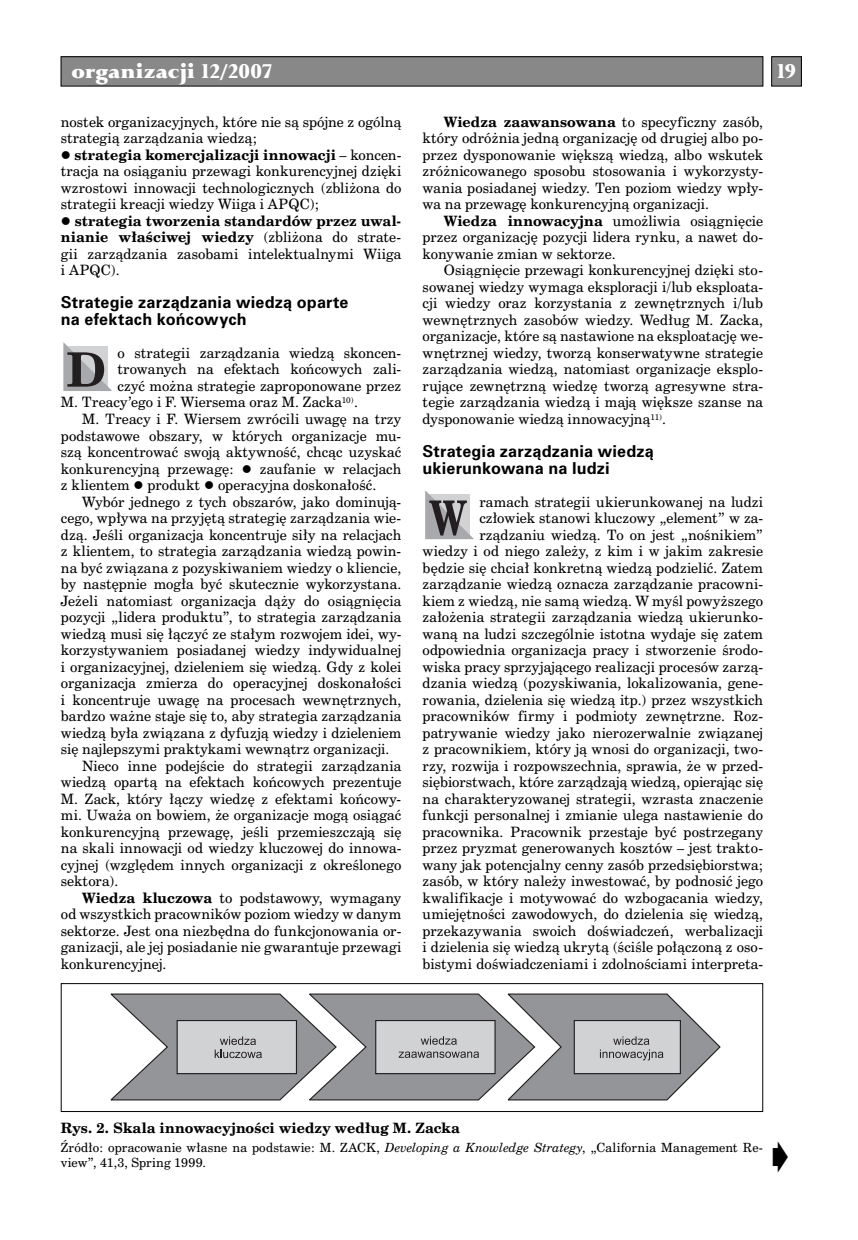
<style>
.page{position:relative;width:858px;height:1240px;background:#fff}
.page>*{position:absolute;margin:0;border:0;box-sizing:border-box;transform-origin:0 0}
.t1{font:36px "Newspaper Pi PL";color:#000}
.t2{font:21px "Lapidary 333 Blk PL";letter-spacing:-.005em;color:#fff}
.t3{font:700 15px/16.5px "Zurich PL";letter-spacing:.01em;color:#000}
.t4{font:13.5px/16.5px "Cent Schbook PL";letter-spacing:.01em;color:#000;text-align:justify}
.t5{font:700 13.5px "Cent Schbook PL";letter-spacing:.015em;color:#000}
.t6{font:12px/15px "Cent Schbook PL";letter-spacing:.015em;color:#000}
.s1{font-weight:700}
.s2{font-style:italic}
</style>
<div class="page">
<div style="left:61px;top:57px;width:701px;height:29px;background:#888"></div>
<div style="left:771px;top:57px;width:30px;height:29px;background:#888"></div>
<svg style="left:110px;top:993px;width:610px;height:108px"></svg>
<div style="left:61px;top:983px;width:701px;height:129px;border:1px solid #000"></div>
<svg style="left:63px;top:342px;width:49px;height:49px;background:#9c9c9e"></svg>
<svg style="left:425px;top:490px;width:49px;height:49px;background:#9f9ea1"></svg>
<h2 class="t2" style="left:71px;top:63px;width:202px">organizacji 12/2007</h2>
<h2 class="t2" style="left:776px;top:63px;width:21px">19</h2>
<p class="t4" style="left:61px;top:115px;width:342px">nostek organizacyjnych, które nie są spójne z ogólną strategią zarządzania wiedzą;</p>
<p class="t4" style="left:61px;top:148px;width:342px;text-indent:14px"><span class="s1">strategia komercjalizacji innowacji</span> – koncen&shy;tracja na osiąganiu przewagi konkurencyjnej dzięki wzrostowi innowacji technologicznych (zbliżona do strategii kreacji wiedzy Wiiga i APQC);</p>
<p class="t4" style="left:61px;top:214px;width:342px;text-indent:14px"><span class="s1">strategia tworzenia standardów przez uwal&shy;nianie właściwej wiedzy</span> (zbliżona do strate&shy;gii zarządzania zasobami intelektualnymi Wiiga i APQC).</p>
<p class="t3" style="left:61px;top:296px;width:289px">Strategie zarządzania wiedzą oparte na efektach końcowych</p>
<p class="t4" style="left:118px;top:346px;width:285px">o strategii zarządzania wiedzą skoncen-</p>
<p class="t4" style="left:118px;top:362px;width:285px">trowanych na efektach końcowych zali-</p>
<p class="t4" style="left:118px;top:379px;width:285px">czyć można strategie zaproponowane przez</p>
<p class="t4" style="left:61px;top:395px;width:298px">M. Treacy’ego i F. Wiersema oraz M. Zacka<sup>10)</sup>.</p>
<p class="t4" style="left:82px;top:412px;width:320px">M. Treacy i F. Wiersem zwrócili uwagę na trzy</p>
<p class="t4" style="left:61px;top:428px;width:342px">podstawowe obszary, w których organizacje mu-</p>
<p class="t4" style="left:61px;top:445px;width:342px">szą koncentrować swoją aktywność, chcąc uzyskać</p>
<p class="t4" style="left:61px;top:461px;width:174px">konkurencyjną przewagę:</p>
<p class="t4" style="left:260px;top:461px;width:143px">zaufanie w relacjach</p>
<p class="t4" style="left:61px;top:478px;width:70px">z klientem</p>
<p class="t4" style="left:147px;top:478px;width:54px">produkt</p>
<p class="t4" style="left:218px;top:478px;width:160px">operacyjna doskonałość.</p>
<p class="t4" style="left:82px;top:494px;width:320px">Wybór jednego z tych obszarów, jako dominują-</p>
<p class="t4" style="left:61px;top:511px;width:342px">cego, wpływa na przyjętą strategię zarządzania wie-</p>
<p class="t4" style="left:61px;top:527px;width:342px">dzą. Jeśli organizacja koncentruje siły na relacjach</p>
<p class="t4" style="left:61px;top:544px;width:342px">z klientem, to strategia zarządzania wiedzą powin-</p>
<p class="t4" style="left:61px;top:560px;width:342px">na być związana z pozyskiwaniem wiedzy o kliencie,</p>
<p class="t4" style="left:61px;top:577px;width:342px">by następnie mogła być skutecznie wykorzystana.</p>
<p class="t4" style="left:61px;top:593px;width:342px">Jeżeli natomiast organizacja dąży do osiągnięcia</p>
<p class="t4" style="left:61px;top:610px;width:342px">pozycji „lidera produktu”, to strategia zarządzania</p>
<p class="t4" style="left:61px;top:626px;width:342px">wiedzą musi się łączyć ze stałym rozwojem idei, wy-</p>
<p class="t4" style="left:61px;top:643px;width:342px">korzystywaniem posiadanej wiedzy indywidualnej</p>
<p class="t4" style="left:61px;top:659px;width:342px">i organizacyjnej, dzieleniem się wiedzą. Gdy z kolei</p>
<p class="t4" style="left:61px;top:676px;width:342px">organizacja zmierza do operacyjnej doskonałości</p>
<p class="t4" style="left:61px;top:692px;width:342px">i koncentruje uwagę na procesach wewnętrznych,</p>
<p class="t4" style="left:61px;top:709px;width:342px">bardzo ważne staje się to, aby strategia zarządzania</p>
<p class="t4" style="left:61px;top:725px;width:342px">wiedzą była związana z dyfuzją wiedzy i dzieleniem</p>
<p class="t4" style="left:61px;top:742px;width:330px">się najlepszymi praktykami wewnątrz organizacji.</p>
<p class="t4" style="left:82px;top:758px;width:320px">Nieco inne podejście do strategii zarządzania</p>
<p class="t4" style="left:61px;top:775px;width:342px">wiedzą opartą na efektach końcowych prezentuje</p>
<p class="t4" style="left:61px;top:791px;width:342px">M. Zack, który łączy wiedzę z efektami końcowy-</p>
<p class="t4" style="left:61px;top:808px;width:342px">mi. Uważa on bowiem, że organizacje mogą osiągać</p>
<p class="t4" style="left:61px;top:824px;width:342px">konkurencyjną przewagę, jeśli przemieszczają się</p>
<p class="t4" style="left:61px;top:841px;width:342px">na skali innowacji od wiedzy kluczowej do innowa-</p>
<p class="t4" style="left:61px;top:857px;width:342px">cyjnej (względem innych organizacji z określonego</p>
<p class="t4" style="left:61px;top:874px;width:59px">sektora).</p>
<p class="t4" style="left:82px;top:890px;width:320px"><span class="s1">Wiedza kluczowa</span> to podstawowy, wymagany</p>
<p class="t4" style="left:61px;top:907px;width:342px">od wszystkich pracowników poziom wiedzy w danym</p>
<p class="t4" style="left:61px;top:923px;width:342px">sektorze. Jest ona niezbędna do funkcjonowania or-</p>
<p class="t4" style="left:61px;top:940px;width:342px">ganizacji, ale jej posiadanie nie gwarantuje przewagi</p>
<p class="t4" style="left:61px;top:956px;width:107px">konkurencyjnej.</p>
<p class="t4" style="left:422px;top:115px;width:342px;text-indent:21px"><span class="s1">Wiedza zaawansowana</span> to specyficzny zasób, który odróżnia jedną organizację od drugiej albo po&shy;przez dysponowanie większą wiedzą, albo wskutek zróżnicowanego sposobu stosowania i wykorzysty&shy;wania posiadanej wiedzy. Ten poziom wiedzy wpły&shy;wa na przewagę konkurencyjną organizacji.</p>
<p class="t4" style="left:422px;top:214px;width:342px;text-indent:21px"><span class="s1">Wiedza innowacyjna</span> umożliwia osiągnięcie przez organizację pozycji lidera rynku, a nawet do&shy;konywanie zmian w sektorze.</p>
<p class="t4" style="left:422px;top:263px;width:342px;text-indent:21px">Osiągnięcie przewagi konkurencyjnej dzięki sto&shy;sowanej wiedzy wymaga eksploracji i/lub eksploata&shy;cji wiedzy oraz korzystania z zewnętrznych i/lub wewnętrznych zasobów wiedzy. Według M. Zacka, organizacje, które są nastawione na eksploatację we&shy;wnętrznej wiedzy, tworzą konserwatywne strategie zarządzania wiedzą, natomiast organizacje eksplo&shy;rujące zewnętrzną wiedzę tworzą agresywne stra&shy;tegie zarządzania wiedzą i mają większe szanse na dysponowanie wiedzą innowacyjną<sup>11)</sup>.</p>
<p class="t3" style="left:422px;top:444px;width:233px">Strategia zarządzania wiedzą ukierunkowana na ludzi</p>
<p class="t4" style="left:422px;top:494px;width:342px;text-align:right">ramach strategii ukierunkowanej na ludzi człowiek stanowi kluczowy „element” w za&shy;rządzaniu wiedzą. To on jest „nośnikiem”<br>wiedzy i od niego zależy, z kim i w jakim zakresie będzie się chciał konkretną wiedzą podzielić. Zatem zarządzanie wiedzą oznacza zarządzanie pracowni&shy;kiem z wiedzą, nie samą wiedzą. W myśl powyższego założenia strategii zarządzania wiedzą ukierunko&shy;waną na ludzi szczególnie istotna wydaje się zatem odpowiednia organizacja pracy i stworzenie środo&shy;wiska pracy sprzyjającego realizacji procesów zarzą&shy;dzania wiedzą (pozyskiwania, lokalizowania, gene&shy;rowania, dzielenia się wiedzą itp.) przez wszystkich pracowników firmy i podmioty zewnętrzne. Roz&shy;patrywanie wiedzy jako nierozerwalnie związanej z pracownikiem, który ją wnosi do organizacji, two&shy;rzy, rozwija i rozpowszechnia, sprawia, że w przed&shy;siębiorstwach, które zarządzają wiedzą, opierając się na charakteryzowanej strategii, wzrasta znaczenie funkcji personalnej i zmianie ulega nastawienie do pracownika. Pracownik przestaje być postrzegany przez pryzmat generowanych kosztów – jest trakto&shy;wany jak potencjalny cenny zasób przedsiębiorstwa; zasób, w który należy inwestować, by podnosić jego kwalifikacje i motywować do wzbogacania wiedzy, umiejętności zawodowych, do dzielenia się wiedzą, przekazywania swoich doświadczeń, werbalizacji i dzielenia się wiedzą ukrytą (ściśle połączoną z oso&shy;bistymi doświadczeniami i zdolnościami interpreta-</p>
<p class="t5" style="left:61px;top:1122px;width:400px">Rys. 2. Skala innowacyjności wiedzy według M. Zacka</p>
<p class="t6" style="left:61px;top:1141px;width:703px">Źródło: opracowanie własne na podstawie: M. ZACK, <span class="s2">Developing a Knowledge Strategy</span>, „California Management Re&shy;view”, 41,3, Spring 1999.</p>
<h1 class="t1" style="left:771px;top:1133px;width:18px">,</h1>
</div>
